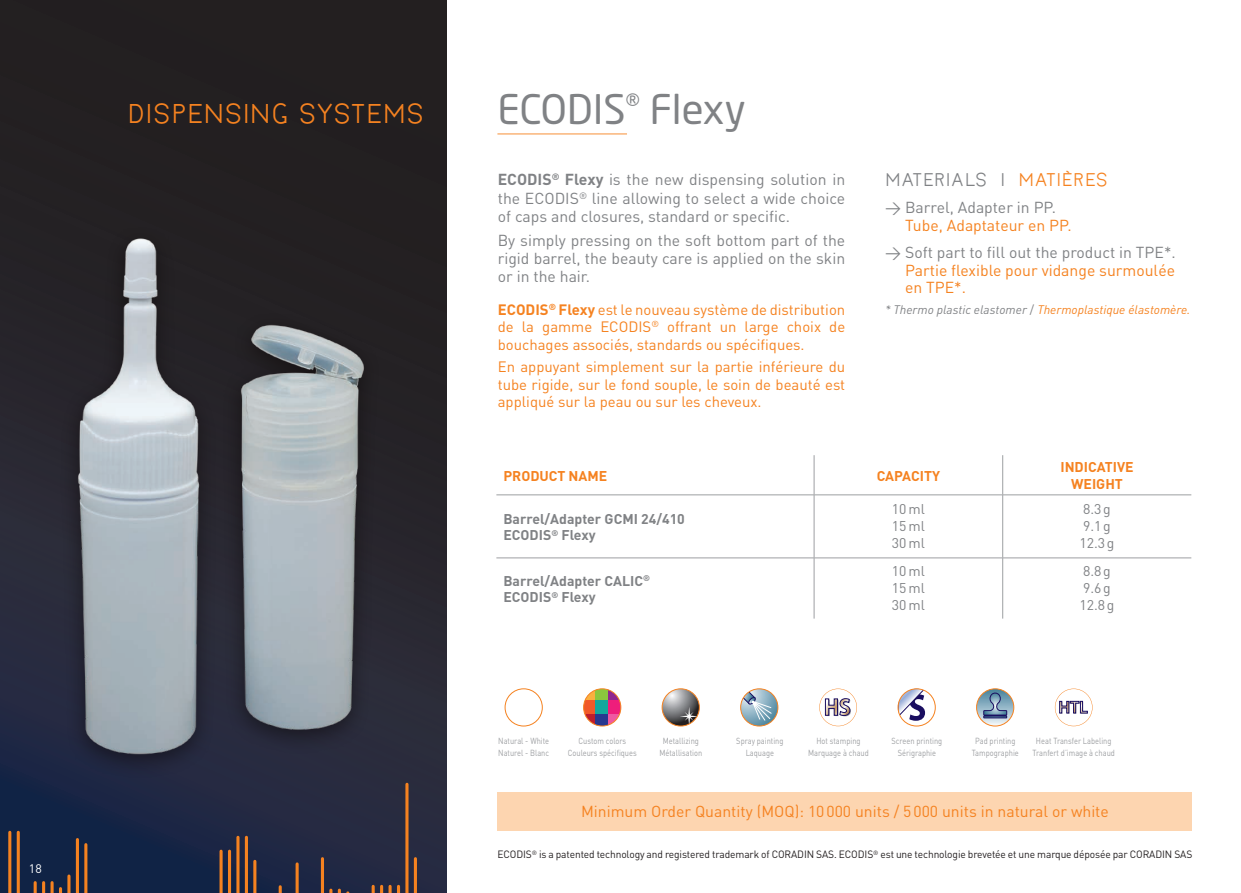
<style>
.page{position:relative;width:1241px;height:893px;background:#fff}
.page>*{position:absolute;margin:0;border:0;box-sizing:border-box;transform-origin:0 0}
.t1{font:40.25px "Neo Sans Pro";color:#808285}
.t2{font:29.75px "Bernur";letter-spacing:-.005em;color:#f58220}
.t3{font:20.12px "Bernur";color:#808285}
.t4{font:15.75px/18.4px "DIN";color:#808285;text-align:justify}
.t5{font:15.75px/17.5px "DIN";color:#f58220;text-align:justify}
.t6{font:14.88px/17.5px "DIN";color:#f58220;text-align:justify}
.t7{font:700 14px/16.8px "DIN";color:#808285}
.t8{font:14px/16.8px "DIN";color:#808285}
.t9{font:700 14px/16.8px "DIN";color:#f58220;text-align:center}
.t10{font:italic 12.25px "DIN";color:#f58220}
.t11{font:12.25px "DIN";color:#fff}
.t12{font:10.5px "DIN";letter-spacing:-.01em;color:#231f20}
.t13{font:8.75px/11.9px "DIN";color:#9d9fa2;text-align:center;scale:.85 1}
.s1{font-weight:700}
.s2{color:#f58220}
.s3{color:#808285}
.s4{font-style:normal;color:#808285}
</style>
<div class="page">
<div style="left:497px;top:792px;width:695px;height:39px;background:#fdd5b0"></div>
<svg style="left:0;top:0;width:446px;height:893px;background:#22222d"></svg>
<hr style="left:8px;top:832px;width:3px;height:61px;background:#f58220">
<hr style="left:17px;top:832px;width:3px;height:61px;background:#f58220">
<svg style="left:34px;top:883px;width:11px;height:10px"></svg>
<svg style="left:50px;top:883px;width:4px;height:10px"></svg>
<svg style="left:59px;top:889px;width:3px;height:4px"></svg>
<hr style="left:67px;top:876px;width:3px;height:17px;background:#f58220">
<hr style="left:76px;top:839px;width:3px;height:54px;background:#f58220">
<hr style="left:84px;top:845px;width:3px;height:48px;background:#f58220">
<hr style="left:219px;top:851px;width:3px;height:42px;background:#f58220">
<hr style="left:228px;top:851px;width:3px;height:42px;background:#f58220">
<hr style="left:236px;top:837px;width:3px;height:56px;background:#f58220">
<hr style="left:245px;top:837px;width:3px;height:56px;background:#f58220">
<hr style="left:253px;top:861px;width:3px;height:32px;background:#f58220">
<svg style="left:278px;top:887px;width:4px;height:6px"></svg>
<hr style="left:295px;top:864px;width:3px;height:29px;background:#f58220">
<hr style="left:321px;top:859px;width:3px;height:34px;background:#f58220">
<svg style="left:338px;top:890px;width:11px;height:3px"></svg>
<svg style="left:371px;top:886px;width:3px;height:7px"></svg>
<svg style="left:380px;top:886px;width:11px;height:7px"></svg>
<svg style="left:397px;top:886px;width:3px;height:7px"></svg>
<hr style="left:405px;top:784px;width:3px;height:109px;background:#f58220">
<hr style="left:414px;top:859px;width:3px;height:34px;background:#f58220">
<hr style="left:497px;top:133px;width:130px;height:1px;background:#f58220">
<img style="left:41px;top:194px;width:368px;height:594px">
<hr style="left:813px;top:495px;width:1px;height:63px;background:#9d9fa2">
<hr style="left:1002px;top:495px;width:1px;height:63px;background:#9d9fa2">
<hr style="left:496px;top:558px;width:318px;height:1px;background:#9d9fa2">
<hr style="left:814px;top:558px;width:188px;height:1px;background:#9d9fa2">
<hr style="left:813px;top:558px;width:1px;height:61px;background:#9d9fa2">
<hr style="left:1002px;top:558px;width:189px;height:1px;background:#9d9fa2">
<hr style="left:1002px;top:558px;width:1px;height:61px;background:#9d9fa2">
<hr style="left:813px;top:455px;width:1px;height:40px;background:#9d9fa2">
<hr style="left:1002px;top:455px;width:1px;height:40px;background:#9d9fa2">
<hr style="left:496px;top:495px;width:318px;height:1px;background:#9d9fa2">
<hr style="left:814px;top:495px;width:188px;height:1px;background:#9d9fa2">
<hr style="left:1002px;top:495px;width:189px;height:1px;background:#9d9fa2">
<div style="left:505px;top:689px;width:37px;height:37px;border:1px solid #f58220;border-radius:50%"></div>
<svg style="left:584px;top:689px;width:11px;height:12px"></svg>
<div style="left:595px;top:689px;width:13px;height:12px;background:#8bc63e"></div>
<svg style="left:608px;top:689px;width:12px;height:12px"></svg>
<div style="left:583px;top:701px;width:12px;height:13px;background:#f15929"></div>
<div style="left:595px;top:701px;width:13px;height:13px;background:#12a79d"></div>
<div style="left:608px;top:701px;width:12px;height:13px;background:#ee1e7b"></div>
<svg style="left:584px;top:714px;width:11px;height:11px"></svg>
<div style="left:595px;top:714px;width:13px;height:12px;background:#283890"></div>
<svg style="left:608px;top:714px;width:12px;height:12px"></svg>
<div style="left:583px;top:689px;width:38px;height:37px;border:1px solid #f58220;border-radius:50%"></div>
<svg style="left:662px;top:689px;width:37px;height:37px"></svg>
<svg style="left:679px;top:707px;width:18px;height:17px"></svg>
<div style="left:661px;top:689px;width:38px;height:37px;border:1px solid #f58220;border-radius:50%"></div>
<svg style="left:740px;top:689px;width:37px;height:37px"></svg>
<svg style="left:741px;top:691px;width:31px;height:30px"></svg>
<div style="left:740px;top:689px;width:38px;height:37px;border:1px solid #f58220;border-radius:50%"></div>
<svg style="left:976px;top:689px;width:37px;height:37px"></svg>
<svg style="left:983px;top:692px;width:24px;height:26px"></svg>
<div style="left:976px;top:689px;width:37px;height:37px;border:1px solid #f58220;border-radius:50%"></div>
<svg style="left:899px;top:689px;width:27px;height:32px"></svg>
<div style="left:897px;top:689px;width:38px;height:37px;border:1px solid #f58220;border-radius:50%"></div>
<svg style="left:819px;top:689px;width:37px;height:37px"></svg>
<svg style="left:1054px;top:689px;width:38px;height:37px"></svg>
<p class="t11" style="left:29px;top:860px;width:14px">18</p>
<p class="t2" style="left:127px;top:99px;width:298px">DISPENSING SYSTEMS</p>
<p class="t1" style="left:497px;top:85px;width:250px">ECODIS<sup>®</sup> Flexy</p>
<p class="t4" style="left:497px;top:170px;width:349px"><span class="s1">ECODIS</span><sup>®</sup> <span class="s1">Flexy</span> is the new dispensing solution in the ECODIS<sup>®</sup> line allowing to select a wide choice of caps and closures, standard or specific.</p>
<p class="t4" style="left:497px;top:230px;width:349px">By simply pressing on the soft bottom part of the rigid barrel, the beauty care is applied on the skin or in the hair.</p>
<p class="t6" style="left:497px;top:300px;width:349px"><span class="s1">ECODIS</span><sup>®</sup> <span class="s1">Flexy</span> est le nouveau système de distribution de la gamme ECODIS<sup>®</sup> offrant un large choix de bouchages associés, standards ou spécifiques.</p>
<p class="t6" style="left:497px;top:358px;width:349px">En appuyant simplement sur la partie inférieure du tube rigide, sur le fond souple, le soin de beauté est appliqué sur la peau ou sur les cheveux.</p>
<p class="t3" style="left:884px;top:169px;width:224px">MATERIALS I <span class="s2">MATIÈRES</span></p>
<p class="t4" style="left:905px;top:199px;width:168px;line-height:17.5px;text-indent:-20px">&gt; Barrel, Adapter in PP.<br><span class="s2">Tube, Adaptateur en PP.</span></p>
<p class="t5" style="left:905px;top:244px;width:272px;text-indent:-20px"><span class="s3">&gt; Soft part to fill out the product in TPE*.<br></span>Partie flexible pour vidange surmoulée en TPE*.</p>
<p class="t10" style="left:884px;top:302px;width:307px"><span class="s3">* Thermo plastic elastomer</span> <span class="s4">/</span> Thermoplastique élastomère.</p>
<p class="t9" style="left:503px;top:467px;width:105px">PRODUCT NAME</p>
<p class="t9" style="left:876px;top:467px;width:65px">CAPACITY</p>
<p class="t9" style="left:1060px;top:458px;width:75px">INDICATIVE<br>WEIGHT</p>
<p class="t7" style="left:503px;top:510px;width:183px">Barrel/Adapter GCMI 24/410<br>ECODIS<sup>®</sup> Flexy</p>
<p class="t8" style="left:891px;top:501px;width:34px">10ml<br>15ml</p>
<p class="t8" style="left:1079px;top:501px;width:37px">8.3g<br>9.1g<br>12.3g</p>
<p class="t8" style="left:891px;top:534px;width:34px">30ml</p>
<p class="t7" style="left:503px;top:572px;width:148px">Barrel/Adapter CALIC<sup>®<br></sup>ECODIS<sup>®</sup> Flexy</p>
<p class="t8" style="left:891px;top:563px;width:34px">10ml<br>15ml</p>
<p class="t8" style="left:891px;top:596px;width:34px">30ml</p>
<p class="t8" style="left:1079px;top:563px;width:37px">8.8g<br>9.6g<br>12.8g</p>
<p class="t13" style="left:498px;top:735px;width:61px;text-align:left">Natural - White<br>Naturel - Blanc</p>
<p class="t13" style="left:567px;top:735px;width:83px">Custom colors<br>Couleurs spécifiques</p>
<p class="t13" style="left:659px;top:735px;width:52px">Metallizing<br>Métallisation</p>
<p class="t13" style="left:736px;top:735px;width:57px">Spray painting<br>Laquage</p>
<p class="t13" style="left:971px;top:735px;width:57px">Pad printing<br>Tampographie</p>
<p class="t13" style="left:891px;top:735px;width:61px">Screen printing<br>Sérigraphie</p>
<p class="t13" style="left:808px;top:735px;width:73px">Hot stamping<br>Marquage à chaud</p>
<p class="t13" style="left:1032px;top:735px;width:98px">Heat Transfer Labeling<br>Tranfert d’image à chaud</p>
<p class="t5" style="left:581px;top:803px;width:529px">Minimum Order Quantity (MOQ): 10000 units / 5000 units in natural or white</p>
<p class="t12" style="left:497px;top:848px;width:696px">ECODIS<sup>®</sup> is a patented technology and registered trademark of CORADIN SAS. ECODIS<sup>®</sup> est une technologie brevetée et une marque déposée par CORADIN SAS</p>
</div>
